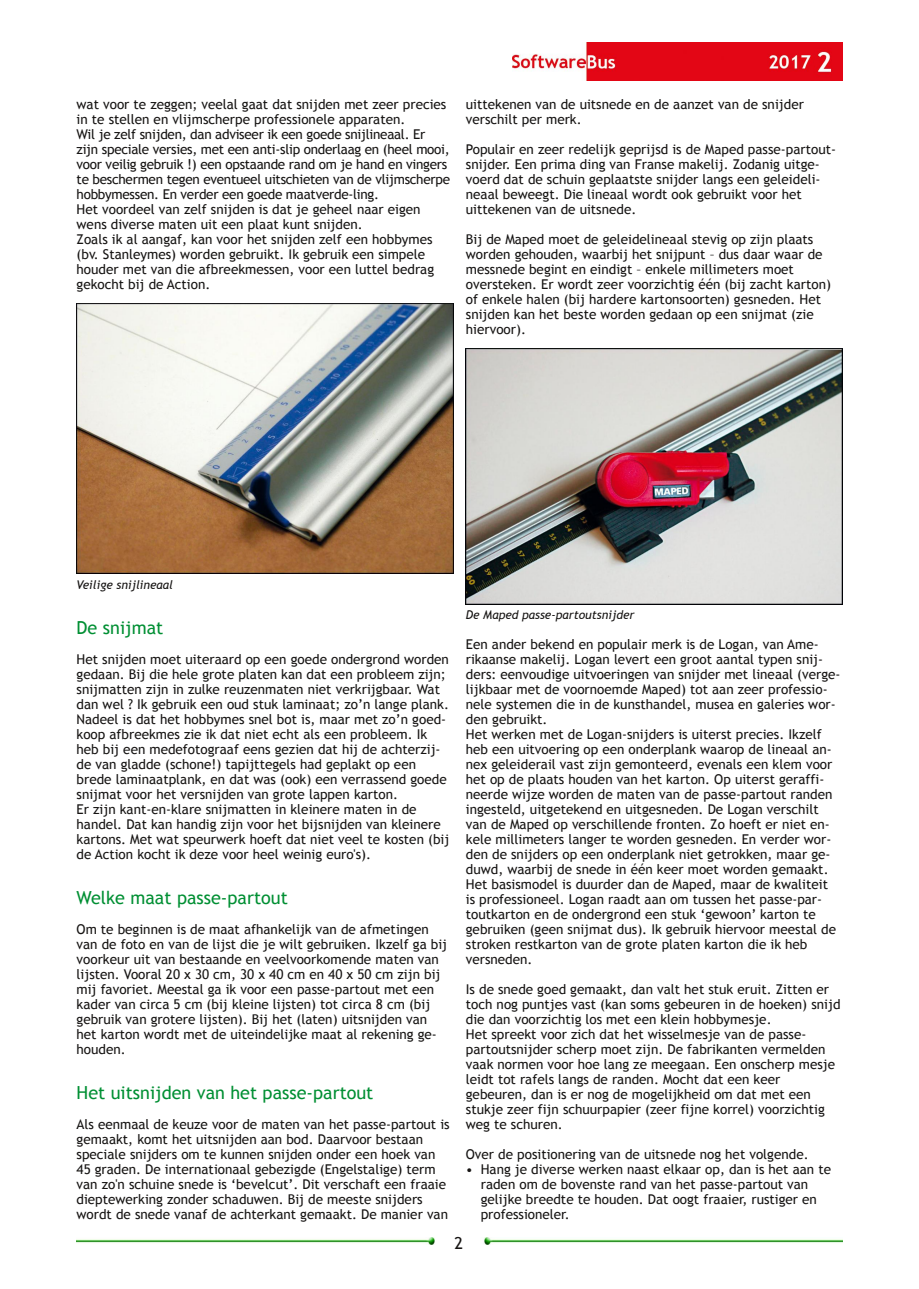
<style>
.page{position:relative;width:919px;height:1289px;background:#fff}
.page>*{position:absolute;margin:0;border:0;box-sizing:border-box;transform-origin:0 0}
.t1{font:18px "Trebuchet MS";color:#008f33}
.t2{font:16.5px "Trebuchet MS";color:#161413}
.t3{font:13.5px/15px "Trebuchet MS";color:#161413}
.t4{font:italic 12px "Trebuchet MS";color:#161413}
</style>
<div class="page">
<img style="left:512px;top:43px;width:330px;height:38px">
<img style="left:77px;top:1237px;width:358px;height:7px">
<img style="left:484px;top:1237px;width:358px;height:7px">
<img style="left:77px;top:303px;width:376px;height:270px">
<img style="left:466px;top:349px;width:376px;height:255px">
<p class="t3" style="left:77px;top:96px;width:375px">wat voor te zeggen; veelal gaat dat snijden met zeer precies in te stellen en vlijmscherpe professionele apparaten.<br>Wil je zelf snijden, dan adviseer ik een goede snijlineaal. Er zijn speciale versies, met een anti‐slip onderlaag en (heel mooi, voor veilig gebruik !) een opstaande rand om je hand en vingers te beschermen tegen eventueel uitschieten van de vlijmscherpe hobbymessen. En verder een goede maatverde‐ling.<br>Het voordeel van zelf snijden is dat je geheel naar eigen wens diverse maten uit een plaat kunt snijden.<br>Zoals ik al aangaf, kan voor het snijden zelf een hobbymes (bv. Stanleymes) worden gebruikt. Ik gebruik een simpele houder met van die afbreekmessen, voor een luttel bedrag gekocht bij de Action.</p>
<p class="t3" style="left:466px;top:96px;width:339px">uittekenen van de uitsnede en de aanzet van de snijder verschilt per merk.</p>
<p class="t3" style="left:466px;top:141px;width:371px">Populair en zeer redelijk geprijsd is de Maped passe‐partout‐ snijder. Een prima ding van Franse makelij. Zodanig uitge‐ voerd dat de schuin geplaatste snijder langs een geleideli‐ neaal beweegt. Die lineaal wordt ook gebruikt voor het uittekenen van de uitsnede.</p>
<p class="t3" style="left:466px;top:231px;width:366px">Bij de Maped moet de geleidelineaal stevig op zijn plaats worden gehouden, waarbij het snijpunt – dus daar waar de messnede begint en eindigt – enkele millimeters moet oversteken. Er wordt zeer voorzichtig één (bij zacht karton) of enkele halen (bij hardere kartonsoorten) gesneden. Het snijden kan het beste worden gedaan op een snijmat (zie hiervoor).</p>
<p class="t4" style="left:77px;top:577px;width:98px">Veilige snijlineaal</p>
<h1 class="t1" style="left:77px;top:617px;width:88px">De snijmat</h1>
<p class="t3" style="left:77px;top:651px;width:374px">Het snijden moet uiteraard op een goede ondergrond worden gedaan. Bij die hele grote platen kan dat een probleem zijn; snijmatten zijn in zulke reuzenmaten niet verkrijgbaar. Wat dan wel ? Ik gebruik een oud stuk laminaat; zo’n lange plank.<br>Nadeel is dat het hobbymes snel bot is, maar met zo’n goed‐ koop afbreekmes zie ik dat niet echt als een probleem. Ik heb bij een medefotograaf eens gezien dat hij de achterzij‐ de van gladde (schone!) tapijttegels had geplakt op een brede laminaatplank, en dat was (ook) een verrassend goede snijmat voor het versnijden van grote lappen karton.<br>Er zijn kant‐en‐klare snijmatten in kleinere maten in de handel. Dat kan handig zijn voor het bijsnijden van kleinere kartons. Met wat speurwerk hoeft dat niet veel te kosten (bij de Action kocht ik deze voor heel weinig euro's).</p>
<h1 class="t1" style="left:77px;top:887px;width:213px">Welke maat passe‐partout</h1>
<p class="t3" style="left:77px;top:921px;width:372px">Om te beginnen is de maat afhankelijk van de afmetingen van de foto en van de lijst die je wilt gebruiken. Ikzelf ga bij voorkeur uit van bestaande en veelvoorkomende maten van lijsten. Vooral 20 x 30 cm, 30 x 40 cm en 40 x 50 cm zijn bij mij favoriet. Meestal ga ik voor een passe‐partout met een kader van circa 5 cm (bij kleine lijsten) tot circa 8 cm (bij gebruik van grotere lijsten). Bij het (laten) uitsnijden van het karton wordt met de uiteindelijke maat al rekening ge‐ houden.</p>
<h1 class="t1" style="left:77px;top:1082px;width:298px">Het uitsnijden van het passe‐partout</h1>
<p class="t3" style="left:77px;top:1116px;width:374px">Als eenmaal de keuze voor de maten van het passe‐partout is gemaakt, komt het uitsnijden aan bod. Daarvoor bestaan speciale snijders om te kunnen snijden onder een hoek van 45 graden. De internationaal gebezigde (Engelstalige) term van zo'n schuine snede is ‘bevelcut’. Dit verschaft een fraaie dieptewerking zonder schaduwen. Bij de meeste snijders wordt de snede vanaf de achterkant gemaakt. De manier van</p>
<p class="t4" style="left:466px;top:607px;width:170px">De Maped passe‐partoutsnijder</p>
<p class="t3" style="left:466px;top:636px;width:376px">Een ander bekend en populair merk is de Logan, van Ame‐ rikaanse makelij. Logan levert een groot aantal typen snij‐ ders: eenvoudige uitvoeringen van snijder met lineaal (verge‐ lijkbaar met de voornoemde Maped) tot aan zeer professio‐ nele systemen die in de kunsthandel, musea en galeries wor‐ den gebruikt.<br>Het werken met de Logan‐snijders is uiterst precies. Ikzelf heb een uitvoering op een onderplank waarop de lineaal an‐ nex geleiderail vast zijn gemonteerd, evenals een klem voor het op de plaats houden van het karton. Op uiterst geraffi‐ neerde wijze worden de maten van de passe‐partout randen ingesteld, uitgetekend en uitgesneden. De Logan verschilt van de Maped op verschillende fronten. Zo hoeft er niet en‐ kele millimeters langer te worden gesneden. En verder wor‐ den de snijders op een onderplank niet getrokken, maar ge‐ duwd, waarbij de snede in één keer moet worden gemaakt.<br>Het basismodel is duurder dan de Maped, maar de kwaliteit is professioneel. Logan raadt aan om tussen het passe‐par‐ toutkarton en de ondergrond een stuk ‘gewoon’ karton te gebruiken (geen snijmat dus). Ik gebruik hiervoor meestal de stroken restkarton van de grote platen karton die ik heb versneden.</p>
<p class="t3" style="left:466px;top:981px;width:376px">Is de snede goed gemaakt, dan valt het stuk eruit. Zitten er toch nog puntjes vast (kan soms gebeuren in de hoeken) snijd die dan voorzichtig los met een klein hobbymesje.<br>Het spreekt voor zich dat het wisselmesje van de passe‐ partoutsnijder scherp moet zijn. De fabrikanten vermelden vaak normen voor hoe lang ze meegaan. Een onscherp mesje leidt tot rafels langs de randen. Mocht dat een keer gebeuren, dan is er nog de mogelijkheid om dat met een stukje zeer fijn schuurpapier (zeer fijne korrel) voorzichtig weg te schuren.</p>
<p class="t3" style="left:466px;top:1146px;width:344px">Over de positionering van de uitsnede nog het volgende.</p>
<p class="t3" style="left:480px;top:1161px;width:352px;text-indent:-15px">• Hang je diverse werken naast elkaar op, dan is het aan te raden om de bovenste rand van het passe‐partout van gelijke breedte te houden. Dat oogt fraaier, rustiger en professioneler.</p>
<p class="t2" style="left:454px;top:1233px;width:10px">2</p>
</div>
